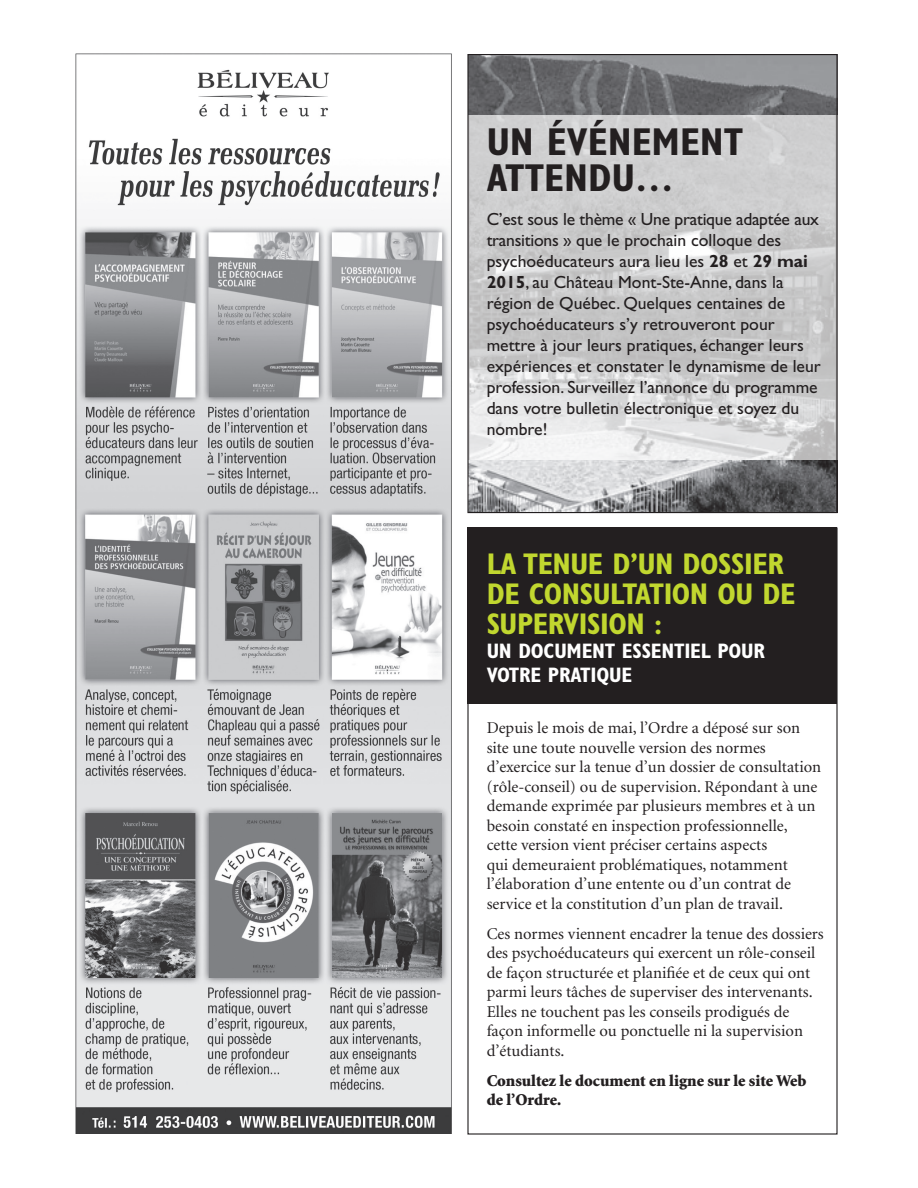
<style>
.page{position:relative;width:918px;height:1188px;background:#fff}
.page>*{position:absolute;margin:0;border:0;box-sizing:border-box;transform-origin:0 0}
.t1{font:700 condensed 39px "Gill Sans";color:#231f20}
.t2{font:700 condensed 30px/30px "Gill Sans";letter-spacing:-.015em;color:#c1d72f}
.t3{font:700 condensed 21px "Gill Sans";letter-spacing:-.01em;color:#fff}
.t4{font:17.7px/21px "Gill Sans";color:#231f20}
.t5{font:16.5px/19.5px "Minion";color:#231f20}
.t6{font:900 16.5px/19.5px "Minion";color:#231f20}
.s1{font-weight:700}
</style>
<div class="page">
<img style="left:471px;top:114px;width:364px;height:346px">
<div style="left:468px;top:527px;width:369px;height:177px;background:#231f20"></div>
<img style="left:469px;top:56px;width:367px;height:58px">
<img style="left:469px;top:460px;width:367px;height:51px">
<img style="left:75px;top:53px;width:377px;height:1081px">
<p class="t1" style="left:487px;top:118px;width:258px">UN ÉVÉNEMENT</p>
<p class="t1" style="left:487px;top:154px;width:189px">ATTENDU…</p>
<p class="t4" style="left:487px;top:208px;width:334px">C’est sous le thème « Une pratique adaptée aux transitions » que le prochain colloque des</p>
<p class="t4" style="left:487px;top:250px;width:323px">psychoéducateurs aura lieu les <span class="s1">28</span> et <span class="s1">29 mai<br>2015</span>, au Château Mont-Ste-Anne, dans la</p>
<p class="t4" style="left:487px;top:292px;width:300px">région de Québec. Quelques centaines de</p>
<p class="t4" style="left:487px;top:313px;width:290px">psychoéducateurs s’y retrouveront pour</p>
<p class="t4" style="left:487px;top:334px;width:336px">mettre à jour leurs pratiques, échanger leurs expériences et constater le dynamisme de leur profession. Surveillez l’annonce du programme dans votre bulletin électronique et soyez du nombre!</p>
<p class="t2" style="left:487px;top:548px;width:310px">LA TENUE D’UN DOSSIER<br>DE CONSULTATION OU DE<br>SUPERVISION :</p>
<p class="t3" style="left:487px;top:638px;width:280px">UN DOCUMENT ESSENTIEL POUR</p>
<p class="t3" style="left:487px;top:662px;width:147px">VOTRE PRATIQUE</p>
<p class="t5" style="left:487px;top:719px;width:315px">Depuis le mois de mai, l’Ordre a déposé sur son</p>
<p class="t5" style="left:487px;top:738px;width:336px">site une toute nouvelle version des normes d’exercice sur la tenue d’un dossier de consultation (rôle-conseil) ou de supervision. Répondant à une demande exprimée par plusieurs membres et à un besoin constaté en inspection professionnelle,</p>
<p class="t5" style="left:487px;top:836px;width:306px">cette version vient préciser certains aspects qui demeuraient problématiques, notamment l’élaboration d’une entente ou d’un contrat de service et la constitution d’un plan de travail.</p>
<p class="t5" style="left:487px;top:924px;width:339px">Ces normes viennent encadrer la tenue des dossiers des psychoéducateurs qui exercent un rôle-conseil de façon structurée et planifiée et de ceux qui ont parmi leurs tâches de superviser des intervenants.<br>Elles ne touchent pas les conseils prodigués de façon informelle ou ponctuelle ni la supervision d’étudiants.</p>
<p class="t6" style="left:487px;top:1071px;width:321px">Consultez le document en ligne sur le site Web de l’Ordre.</p>
</div>
